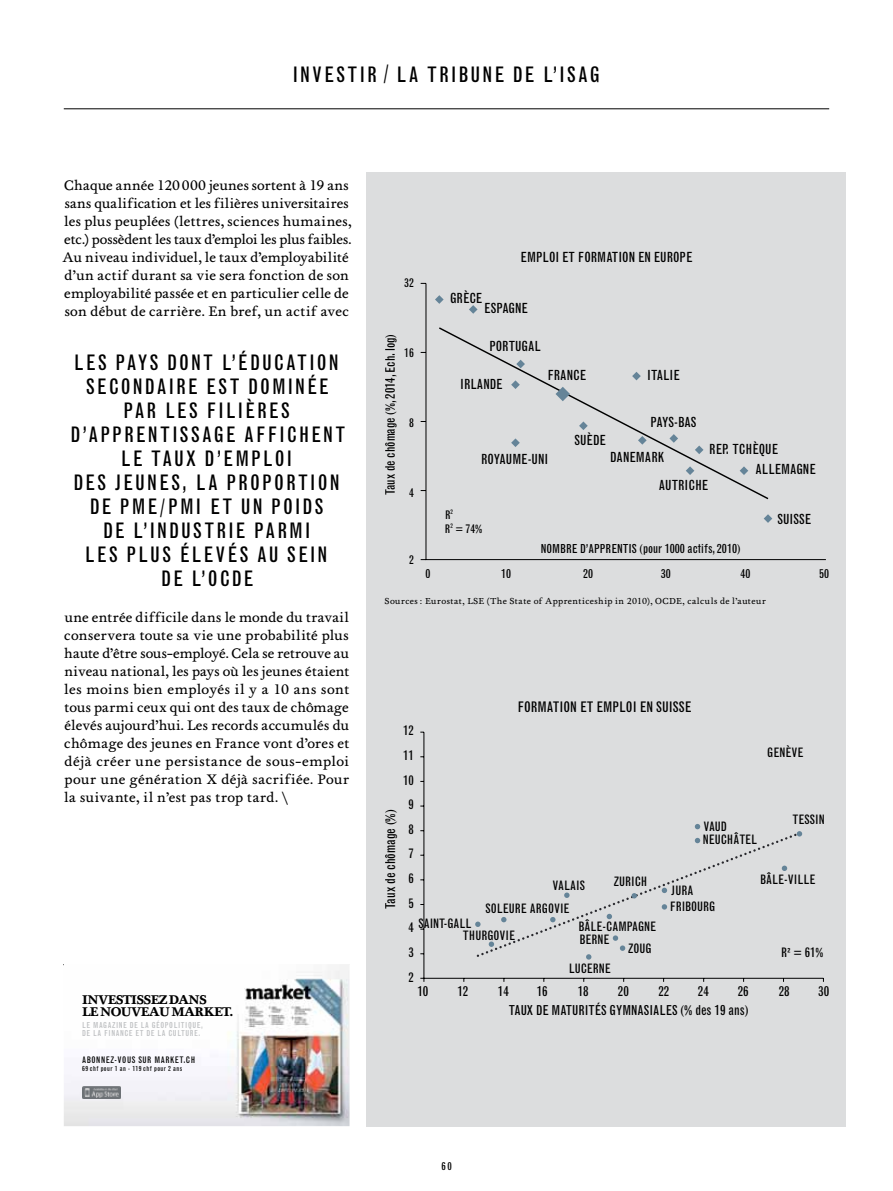
<style>
.page{position:relative;width:893px;height:1191px;background:#fff}
.page>*{position:absolute;margin:0;border:0;box-sizing:border-box;transform-origin:0 0}
.t1{font:condensed 21px "Grotesque";letter-spacing:.095em;color:#000}
.t2{font:14.25px/18px "Foundry Wilson";letter-spacing:.015em;color:#000}
.t3{font:condensed 14.25px "Grotesque";color:#000}
.t4{font:condensed 13.8px "Grotesque";color:#000}
.t5{font:condensed 13.65px "Grotesque";color:#000}
.t6{font:condensed 13.5px "Grotesque";color:#000}
.t7{font:condensed 13.2px "Grotesque";color:#000}
.t8{font:700 13.05px/12.6px "Foundry Wilson";letter-spacing:-.05em;color:#000}
.t9{font:condensed 12.9px "Grotesque";color:#000}
.t10{font:condensed 12.75px "Grotesque";color:#000}
.t11{font:condensed 12.15px "Grotesque";color:#000}
.t12{font:condensed 12px "Grotesque";color:#000}
.t13{font:condensed 11.7px/14.1px "Grotesque";color:#000}
.t14{font:condensed 10.5px "Grotesque";color:#000}
.t15{font:9px "Foundry Wilson";letter-spacing:.035em;color:#000}
.t16{font:condensed 8.85px "Grotesque MT Std";letter-spacing:.06em;color:#000}
.t17{font:condensed 8.1px/8.1px "Grotesque MT Std";letter-spacing:.07em;color:#bcbec0}
.t18{font:condensed 6.75px "Grotesque MT Std";letter-spacing:.06em;color:#000}
</style>
<div class="page">
<div style="left:367px;top:172px;width:479px;height:954px;background:#dcddde"></div>
<hr style="left:64px;top:108px;width:765px;height:1px;background:#000">
<img style="left:64px;top:964px;width:286px;height:162px">
<img style="left:82px;top:1086px;width:38px;height:12px">
<svg style="left:420px;top:283px;width:406px;height:277px"></svg>
<svg style="left:437px;top:326px;width:333px;height:174px"></svg>
<svg style="left:469px;top:305px;width:8px;height:9px"></svg>
<svg style="left:516px;top:360px;width:9px;height:8px"></svg>
<svg style="left:632px;top:372px;width:9px;height:8px"></svg>
<svg style="left:579px;top:421px;width:9px;height:9px"></svg>
<svg style="left:511px;top:438px;width:9px;height:9px"></svg>
<svg style="left:638px;top:436px;width:9px;height:8px"></svg>
<svg style="left:669px;top:434px;width:9px;height:9px"></svg>
<svg style="left:695px;top:445px;width:8px;height:9px"></svg>
<svg style="left:686px;top:466px;width:8px;height:9px"></svg>
<svg style="left:740px;top:466px;width:8px;height:9px"></svg>
<svg style="left:764px;top:514px;width:8px;height:9px"></svg>
<svg style="left:555px;top:387px;width:15px;height:14px"></svg>
<svg style="left:511px;top:380px;width:9px;height:9px"></svg>
<svg style="left:435px;top:295px;width:9px;height:9px"></svg>
<svg style="left:476px;top:829px;width:327px;height:129px"></svg>
<svg style="left:475px;top:921px;width:6px;height:6px"></svg>
<svg style="left:501px;top:917px;width:5px;height:5px"></svg>
<svg style="left:550px;top:917px;width:5px;height:5px"></svg>
<svg style="left:564px;top:892px;width:6px;height:6px"></svg>
<svg style="left:631px;top:893px;width:6px;height:5px"></svg>
<svg style="left:586px;top:954px;width:5px;height:5px"></svg>
<svg style="left:613px;top:935px;width:12px;height:16px"></svg>
<svg style="left:607px;top:913px;width:5px;height:6px"></svg>
<svg style="left:662px;top:887px;width:5px;height:6px"></svg>
<svg style="left:782px;top:865px;width:5px;height:6px"></svg>
<svg style="left:695px;top:838px;width:5px;height:5px"></svg>
<svg style="left:797px;top:831px;width:5px;height:5px"></svg>
<svg style="left:695px;top:824px;width:5px;height:5px"></svg>
<svg style="left:662px;top:904px;width:5px;height:5px"></svg>
<svg style="left:489px;top:941px;width:5px;height:6px"></svg>
<hr style="left:424px;top:732px;width:1px;height:246px;background:#000">
<hr style="left:424px;top:978px;width:399px;height:1px;background:#000">
<h1 class="t1" style="left:292px;top:62px;width:147px">INVESTIR / LA TRIBUNE</h1>
<h1 class="t1" style="left:513px;top:62px;width:57px">DE L’ISAG</h1>
<p class="t2" style="left:63px;top:176px;width:291px">Chaque année 120000 jeunes sortent à 19 ans sans qualification et les filières universitaires les plus peuplées (lettres, sciences humaines, etc.) possèdent les taux d’emploi les plus faibles.<br>Au niveau individuel, le taux d’employabilité d’un actif durant sa vie sera fonction de son employabilité passée et en particulier celle de son début de carrière. En bref, un actif avec</p>
<h1 class="t1" style="left:74px;top:350px;width:266px">LES PAYS DONT L’ÉDUCATION</h1>
<h1 class="t1" style="left:86px;top:374px;width:244px">SECONDAIRE EST DOMINÉE</h1>
<h1 class="t1" style="left:123px;top:398px;width:168px">PAR LES FILIÈRES</h1>
<h1 class="t1" style="left:70px;top:422px;width:276px">D’APPRENTISSAGE AFFICH ENT</h1>
<h1 class="t1" style="left:121px;top:446px;width:173px">LE TAUX D’EMPLOI</h1>
<h1 class="t1" style="left:73px;top:470px;width:268px">DES JEUNES, LA PROPORTION</h1>
<h1 class="t1" style="left:90px;top:494px;width:43px">DE PME</h1>
<h1 class="t1" style="left:160px;top:494px;width:20px">/PMI</h1>
<h1 class="t1" style="left:210px;top:494px;width:115px">ET UN POIDS</h1>
<h1 class="t1" style="left:103px;top:518px;width:209px">DE L’INDUSTRIE PARMI</h1>
<h1 class="t1" style="left:85px;top:542px;width:244px">LES PLUS ÉLEVÉS AU SEIN</h1>
<h1 class="t1" style="left:161px;top:566px;width:59px">DE L’OCDE</h1>
<p class="t2" style="left:64px;top:608px;width:287px;text-align:justify">une entrée difficile dans le monde du travail conservera toute sa vie une probabilité plus haute d’être sous-employé. Cela se retrouve au niveau national, les pays où les jeunes étaient les moins bien employés il y a 10 ans sont tous parmi ceux qui ont des taux de chômage élevés aujourd’hui. Les records accumulés du chômage des jeunes en France vont d’ores et déjà créer une persistance de sous-emploi pour une génération X déjà sacrifiée. Pour la suivante, il n’est pas trop tard. \</p>
<p class="t8" style="left:82px;top:993px;width:152px">INVESTISSEZ DANS<br>LE NOUVEAU MARKET.</p>
<p class="t17" style="left:82px;top:1021px;width:122px">LE MAGAZINE DE LA GÉOPOLITIQUE,<br>DE LA FINANCE ET DE LA CULTURE.</p>
<p class="t16" style="left:82px;top:1054px;width:115px">ABONNEZ-VOUS SUR MARKET.CH</p>
<p class="t18" style="left:82px;top:1064px;width:102px">69 chf pour 1 an - 119 chf pour 2 ans</p>
<p class="t13" style="left:404px;top:275px;width:11px">32</p>
<p class="t9" style="left:383px;top:495px;width:163px;rotate:-90deg">TAUX DE CHÔMAGE (%, 2014, ECH. LOG)</p>
<p class="t13" style="left:404px;top:345px;width:11px">16</p>
<p class="t13" style="left:409px;top:415px;width:6px">8</p>
<p class="t13" style="left:409px;top:486px;width:6px">4</p>
<p class="t13" style="left:409px;top:553px;width:6px">2</p>
<p class="t4" style="left:521px;top:249px;width:173px">EMPLOI ET FORMATION EN EUROPE</p>
<p class="t5" style="left:450px;top:290px;width:34px">GRÈCE</p>
<p class="t5" style="left:484px;top:300px;width:45px">ESPAGNE</p>
<p class="t5" style="left:489px;top:338px;width:53px">PORTUGAL</p>
<p class="t5" style="left:460px;top:376px;width:44px">IRLANDE</p>
<p class="t5" style="left:547px;top:367px;width:40px">FRANCE</p>
<p class="t5" style="left:647px;top:367px;width:34px">ITALIE</p>
<p class="t5" style="left:650px;top:414px;width:48px">PAYS-BAS</p>
<p class="t5" style="left:481px;top:451px;width:69px">ROYAUME-UNI</p>
<p class="t13" style="left:445px;top:507px;width:39px">R<sup>2<br></sup>R<sup>2</sup> = 74%</p>
<p class="t5" style="left:574px;top:432px;width:33px">SUÈDE</p>
<p class="t5" style="left:709px;top:441px;width:70px">REP. TCHÈQUE</p>
<p class="t5" style="left:610px;top:449px;width:56px">DANEMARK</p>
<p class="t5" style="left:755px;top:461px;width:62px">ALLEMAGNE</p>
<p class="t5" style="left:777px;top:510px;width:35px">SUISSE</p>
<p class="t5" style="left:659px;top:477px;width:51px">AUTRICHE</p>
<p class="t11" style="left:541px;top:541px;width:201px">NOMBRE D’APPRENTIS (POUR 1000 ACTIFS, 2010)</p>
<p class="t12" style="left:425px;top:566px;width:6px">0</p>
<p class="t12" style="left:501px;top:566px;width:11px">10</p>
<p class="t12" style="left:583px;top:566px;width:11px">20</p>
<p class="t12" style="left:661px;top:566px;width:11px">30</p>
<p class="t12" style="left:740px;top:566px;width:11px">40</p>
<p class="t12" style="left:819px;top:566px;width:11px">50</p>
<p class="t15" style="left:385px;top:596px;width:90px">Sources : Eurostat, LSE</p>
<p class="t15" style="left:487px;top:596px;width:176px">(The State of Apprenticeship in 2010), OCDE</p>
<p class="t15" style="left:683px;top:596px;width:85px">, calculs de l’auteur</p>
<p class="t9" style="left:403px;top:723px;width:12px">12</p>
<p class="t9" style="left:403px;top:748px;width:12px">11</p>
<p class="t9" style="left:403px;top:772px;width:12px">10</p>
<p class="t6" style="left:382px;top:909px;width:101px;rotate:-90deg">TAUX DE CHÔMAGE (%)</p>
<p class="t9" style="left:409px;top:797px;width:7px">9</p>
<p class="t9" style="left:409px;top:821px;width:7px">8</p>
<p class="t9" style="left:409px;top:846px;width:7px">7</p>
<p class="t9" style="left:409px;top:871px;width:7px">6</p>
<p class="t9" style="left:409px;top:895px;width:7px">5</p>
<p class="t3" style="left:517px;top:698px;width:176px">FORMATION ET EMPLOI EN SUISSE</p>
<p class="t10" style="left:767px;top:745px;width:38px">GENÈVE</p>
<p class="t10" style="left:553px;top:878px;width:34px">VALAIS</p>
<p class="t10" style="left:614px;top:874px;width:35px">ZURICH</p>
<p class="t10" style="left:703px;top:819px;width:25px">VAUD</p>
<p class="t10" style="left:703px;top:832px;width:56px">NEUCHÂTEL</p>
<p class="t10" style="left:792px;top:812px;width:34px">TESSIN</p>
<p class="t10" style="left:671px;top:883px;width:24px">JURA</p>
<p class="t10" style="left:760px;top:872px;width:57px">BÂLE-VILLE</p>
<p class="t10" style="left:485px;top:900px;width:86px">SOLEURE ARGOVIE</p>
<p class="t10" style="left:670px;top:898px;width:47px">FRIBOURG</p>
<p class="t10" style="left:418px;top:916px;width:55px">SAINT-GALL</p>
<p class="t9" style="left:409px;top:920px;width:7px">4</p>
<p class="t10" style="left:463px;top:927px;width:54px">THURGOVIE</p>
<p class="t9" style="left:409px;top:944px;width:7px">3</p>
<p class="t10" style="left:579px;top:919px;width:79px">BÂLE-CAMPAGNE</p>
<p class="t10" style="left:579px;top:931px;width:31px">BERNE</p>
<p class="t10" style="left:628px;top:941px;width:25px">ZOUG</p>
<p class="t9" style="left:781px;top:945px;width:44px">R² = 61%</p>
<p class="t9" style="left:409px;top:969px;width:7px">2</p>
<p class="t10" style="left:569px;top:961px;width:44px">LUCERNE</p>
<p class="t7" style="left:417px;top:983px;width:12px">10</p>
<p class="t7" style="left:457px;top:983px;width:12px">12</p>
<p class="t7" style="left:498px;top:983px;width:12px">14</p>
<p class="t7" style="left:537px;top:983px;width:12px">16</p>
<p class="t7" style="left:578px;top:983px;width:12px">18</p>
<p class="t7" style="left:618px;top:983px;width:12px">20</p>
<p class="t7" style="left:658px;top:983px;width:12px">22</p>
<p class="t7" style="left:698px;top:983px;width:12px">24</p>
<p class="t7" style="left:738px;top:983px;width:12px">26</p>
<p class="t7" style="left:779px;top:983px;width:12px">28</p>
<p class="t7" style="left:818px;top:983px;width:12px">30</p>
<p class="t6" style="left:509px;top:1001px;width:241px">TAUX DE MATURITÉS GYMNASIALES (% DES 19 ANS)</p>
<p class="t14" style="left:441px;top:1160px;width:12px">60</p>
</div>
